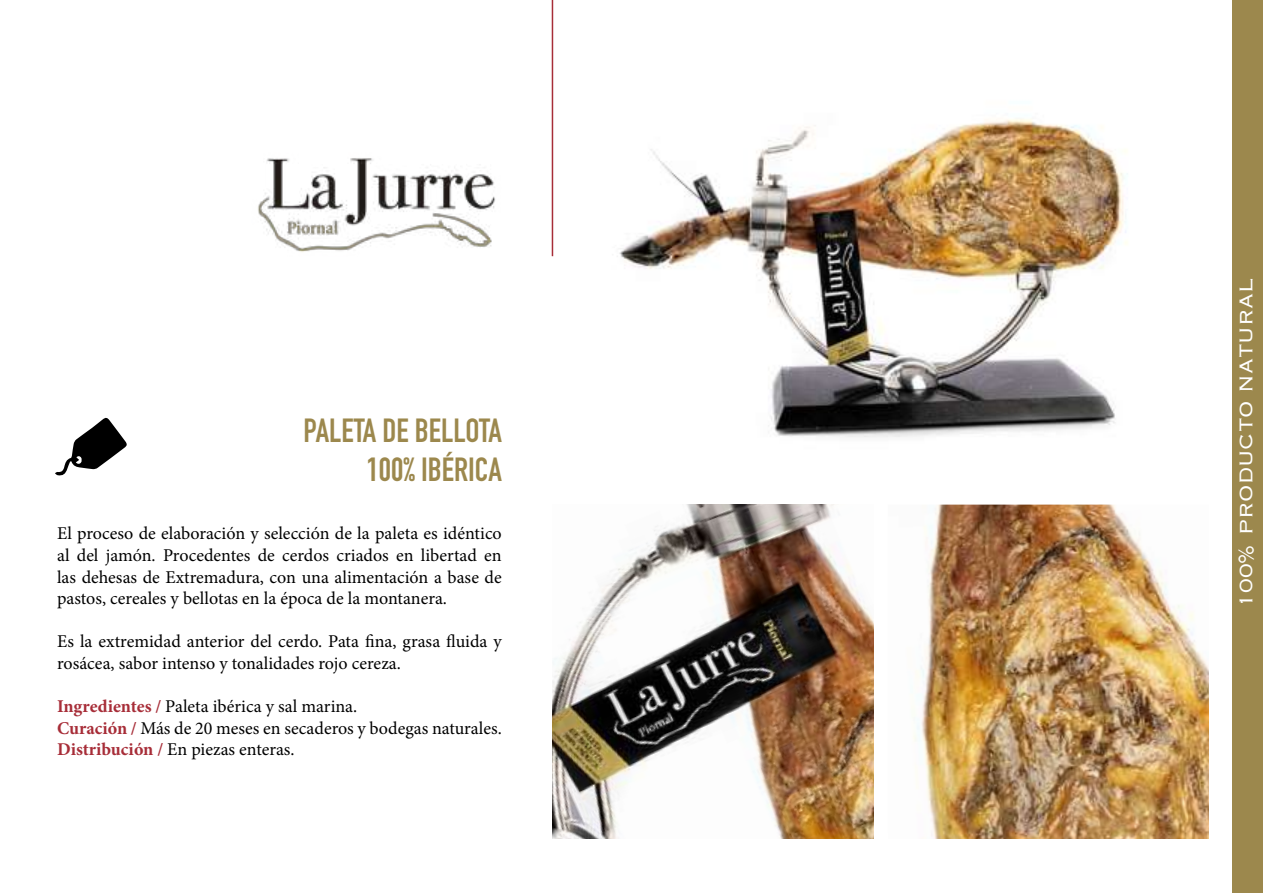
<style>
.page{position:relative;width:1263px;height:893px;background:#fff}
.page>*{position:absolute;margin:0;border:0;box-sizing:border-box;transform-origin:0 0}
.t1{font:700 33px/39.6px "DIN Condensed";color:#9c884d;text-align:right}
.t2{font:300 24px "Copperplate";color:#fff}
.t3{font:18px/21.6px "Minion Pro";color:#000}
.s1{font-weight:700;color:#a72d38}
</style>
<div class="page">
<img style="left:258px;top:158px;width:238px;height:94px">
<img style="left:553px;top:54px;width:575px;height:384px">
<img style="left:553px;top:505px;width:321px;height:334px">
<img style="left:913px;top:505px;width:296px;height:334px">
<div style="left:1232px;top:0;width:31px;height:893px;background:#9c884d"></div>
<hr style="left:552px;top:0;width:1px;height:256px;background:#a72d38">
<svg style="left:55px;top:417px;width:72px;height:59px"></svg>
<h1 class="t1" style="left:304px;top:410px;width:200px">PALETA DE BELLOTA<br>100% IBÉRICA</h1>
<p class="t3" style="left:57px;top:523px;width:446px;text-align:justify">El proceso de elaboración y selección de la paleta es idéntico al del jamón. Procedentes de cerdos criados en libertad en las dehesas de Extremadura, con una alimentación a base de pastos, cereales y bellotas en la época de la montanera.</p>
<p class="t3" style="left:57px;top:631px;width:446px">Es la extremidad anterior del cerdo. Pata fina, grasa fluida y rosácea, sabor intenso y tonalidades rojo cereza.</p>
<p class="t3" style="left:57px;top:696px;width:446px"><span class="s1">Ingredientes /</span> Paleta ibérica y sal marina.<br><span class="s1">Curación /</span> Más de 20 meses en secaderos y bodegas naturales.<br><span class="s1">Distribución /</span> En piezas enteras.</p>
<h2 class="t2" style="left:1230px;top:608px;width:331px;rotate:-90deg">100% PRODUCTO NATURAL</h2>
</div>
